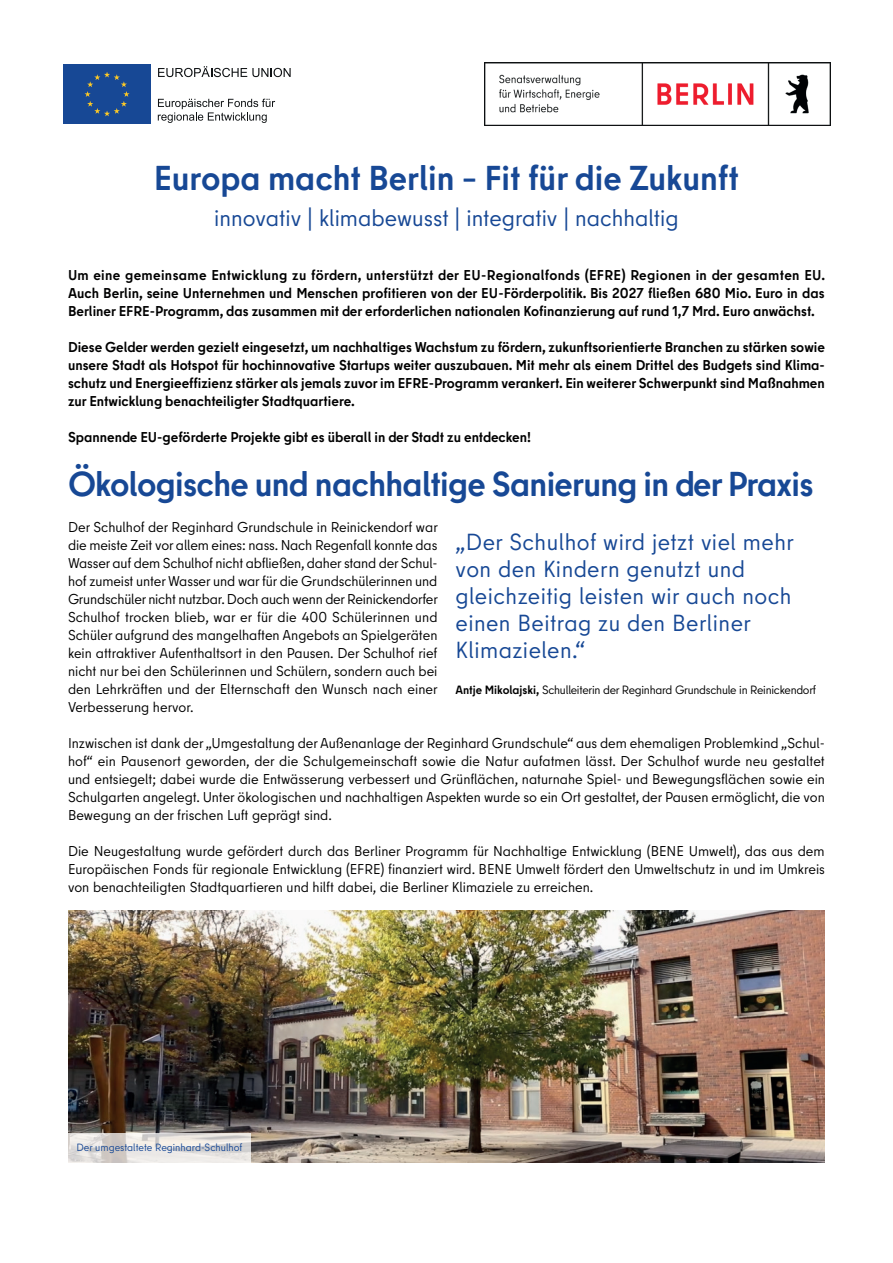
<style>
.page{position:relative;width:893px;height:1263px;background:#fff}
.page>*{position:absolute;margin:0;border:0;box-sizing:border-box;transform-origin:0 0}
.H1_links{font:700 34.5px "Berlin Type";letter-spacing:-.02em;color:#174895}
.H1_zentriert{font:700 34.5px "Berlin Type";color:#174895}
.Fließtext_Zitat_15_5{font:23.25px/27px "Berlin Type";letter-spacing:.02em;color:#174895}
.H1_zentriert-2{font:23.25px "Berlin Type";color:#174895}
.Fließtext{font:14.25px/18px "Berlin Type";color:#000001;text-align:justify}
.Fließtext-2{font:700 14.25px/18px "Berlin Type";color:#000001;text-align:justify}
.Fließtext_Zitat_Besc{font:12px "Berlin Type";letter-spacing:-.02em;color:#000001}
.t1{font:10.5px "Berlin Type";color:#174895}
.s1{font-weight:700}
</style>
<div class="page">
<img style="left:68px;top:910px;width:757px;height:252px">
<svg style="left:68px;top:1133px;width:182px;height:29px;background:#e2dedb"></svg>
<img style="left:485px;top:63px;width:345px;height:63px">
<svg style="left:63px;top:64px;width:88px;height:1px"></svg>
<div style="left:63px;top:65px;width:89px;height:59px;background:#174895"></div>
<svg style="left:85px;top:72px;width:45px;height:44px"></svg>
<div style="left:151px;top:63px;width:157px;height:63px;background:#fff"></div>
<svg style="left:158px;top:66px;width:133px;height:11px"></svg>
<svg style="left:158px;top:99px;width:117px;height:24px"></svg>
<h1 class="H1_zentriert" style="left:154px;top:156px;width:587px">Europa macht Berlin – Fit für die Zukunft</h1>
<h1 class="H1_zentriert-2" style="left:214px;top:204px;width:466px">innovativ | klimabewusst | integrativ | nachhaltig</h1>
<p class="Fließtext-2" style="left:68px;top:266px;width:759px">Um eine gemeinsame Entwicklung zu fördern, unterstützt der EU-Regionalfonds (EFRE) Regionen in der gesamten EU.<br>Auch Berlin, seine Unternehmen und Menschen profitieren von der EU-Förderpolitik. Bis 2027 fließen 680 Mio. Euro in das Berliner EFRE-Programm, das zusammen mit der erforderlichen nationalen Kofinanzierung auf rund 1,7 Mrd. Euro anwächst.</p>
<p class="Fließtext-2" style="left:68px;top:338px;width:758px">Diese Gelder werden gezielt eingesetzt, um nachhaltiges Wachstum zu fördern, zukunftsorientierte Branchen zu stärken sowie unsere Stadt als Hotspot für hochinnovative Startups weiter auszubauen. Mit mehr als einem Drittel des Budgets sind Klima&shy;schutz und Energieeffizienz stärker als jemals zuvor im EFRE-Programm verankert. Ein weiterer Schwerpunkt sind Maßnahmen zur Entwicklung benachteiligter Stadtquartiere.</p>
<p class="Fließtext-2" style="left:68px;top:428px;width:465px">Spannende EU-geförderte Projekte gibt es überall in der Stadt zu entdecken!</p>
<h1 class="H1_links" style="left:68px;top:462px;width:747px">Ökologische und nachhaltige Sanierung in der Praxis</h1>
<p class="Fließtext_Zitat_15_5" style="left:455px;top:529px;width:340px">„Der Schulhof wird jetzt viel mehr von den Kindern genutzt und gleichzeitig leisten wir auch noch einen Beitrag zu den Berliner<br>Klimazielen.“</p>
<p class="Fließtext_Zitat_Besc" style="left:455px;top:682px;width:362px"><span class="s1">Antje Mikolajski,</span> Schulleiterin der Reginhard Grundschule in Reinickendorf</p>
<p class="Fließtext" style="left:68px;top:518px;width:371px">Der Schulhof der Reginhard Grundschule in Reinickendorf war die meiste Zeit vor allem eines: nass. Nach Regenfall konnte das Wasser auf dem Schulhof nicht abfließen, daher stand der Schul&shy;hof zumeist unter Wasser und war für die Grundschülerinnen und Grundschüler nicht nutzbar. Doch auch wenn der Reinickendorfer Schulhof trocken blieb, war er für die 400 Schülerinnen und Schüler aufgrund des mangelhaften Angebots an Spielgeräten kein attraktiver Aufenthaltsort in den Pausen. Der Schulhof rief nicht nur bei den Schülerinnen und Schülern, sondern auch bei den Lehrkräften und der Elternschaft den Wunsch nach einer Verbesserung hervor.</p>
<p class="Fließtext" style="left:68px;top:734px;width:758px">Inzwischen ist dank der „Umgestaltung der Außenanlage der Reginhard Grundschule“ aus dem ehemaligen Problemkind „Schul&shy;hof“ ein Pausenort geworden, der die Schulgemeinschaft sowie die Natur aufatmen lässt. Der Schulhof wurde neu gestaltet und entsiegelt; dabei wurde die Entwässerung verbessert und Grünflächen, naturnahe Spiel- und Bewegungsflächen sowie ein Schulgarten angelegt. Unter ökologischen und nachhaltigen Aspekten wurde so ein Ort gestaltet, der Pausen ermöglicht, die von Bewegung an der frischen Luft geprägt sind.</p>
<p class="Fließtext" style="left:68px;top:842px;width:758px">Die Neugestaltung wurde gefördert durch das Berliner Programm für Nachhaltige Entwicklung (BENE Umwelt), das aus dem Europäischen Fonds für regionale Entwicklung (EFRE) finanziert wird. BENE Umwelt fördert den Umweltschutz in und im Umkreis von benachteiligten Stadtquartieren und hilft dabei, die Berliner Klimaziele zu erreichen.</p>
<p class="t1" style="left:77px;top:1141px;width:167px">Der umgestaltete Reginhard-Schulhof</p>
</div>
